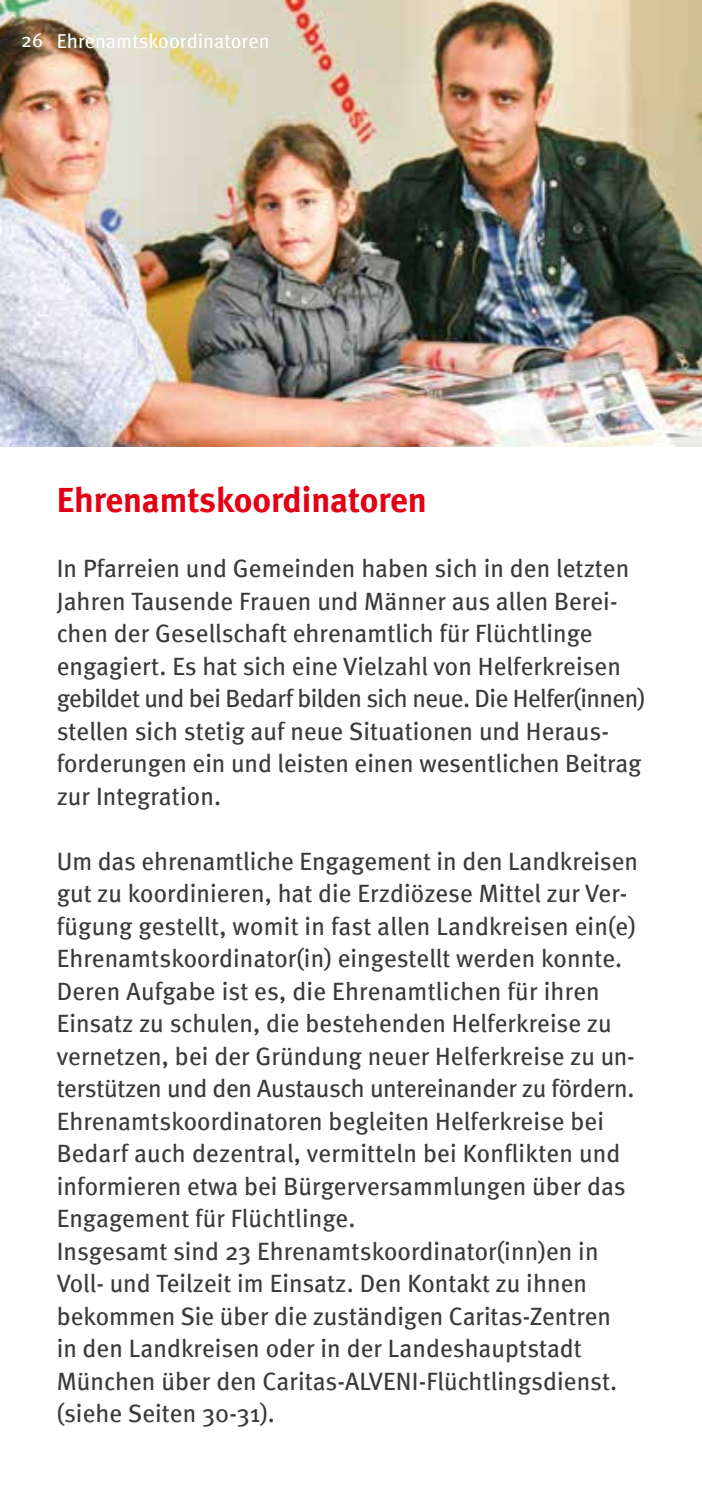
<style>
.page{position:relative;width:702px;height:1489px;background:#fff}
.page>*{position:absolute;margin:0;border:0;box-sizing:border-box;transform-origin:0 0}
.t1{font:700 35px "Meta";color:#e30015}
.t2{font:25px/32.5px "Meta";letter-spacing:.005em;color:#3a3a39}
.t3{font:20px "Meta";letter-spacing:.005em;color:#fff}
</style>
<div class="page">
<img style="left:0;top:0;width:702px;height:447px">
<p class="t3" style="left:21px;top:29px;width:24px">26</p>
<p class="t3" style="left:57px;top:29px;width:214px">Ehrenamtskoordinatoren</p>
<h1 class="t1" style="left:57px;top:479px;width:371px">Ehrenamtskoordinatoren</h1>
<p class="t2" style="left:57px;top:551px;width:590px">In Pfarreien und Gemeinden haben sich in den letzten Jahren Tausende Frauen und Männer aus allen Berei&shy;chen der Gesellschaft ehrenamtlich für Flüchtlinge engagiert. Es hat sich eine Vielzahl von Helferkreisen gebildet und bei Bedarf bilden sich neue. Die Helfer(innen) stellen sich stetig auf neue Situationen und Heraus&shy;forderungen ein und leisten einen wesentlichen Beitrag zur Integration.</p>
<p class="t2" style="left:57px;top:844px;width:582px">Um das ehrenamtliche Engagement in den Landkreisen gut zu koordinieren, hat die Erzdiözese Mittel zur Ver&shy;fügung gestellt, womit in fast allen Landkreisen ein(e)<br>Ehrenamtskoordinator(in) eingestellt werden konnte.<br>Deren Aufgabe ist es, die Ehrenamtlichen für ihren Einsatz zu schulen, die bestehenden Helferkreise zu vernetzen, bei der Gründung neuer Helferkreise zu un&shy;terstützen und den Austausch untereinander zu fördern.<br>Ehrenamtskoordinatoren begleiten Helferkreise bei Bedarf auch dezentral, vermitteln bei Konflikten und informieren etwa bei Bürgerversammlungen über das Engagement für Flüchtlinge.<br>Insgesamt sind 23 Ehrenamtskoordinator(inn)en in Voll- und Teilzeit im Einsatz. Den Kontakt zu ihnen bekommen Sie über die zuständigen Caritas-Zentren<br>in den Landkreisen oder in der Landeshauptstadt München über den Caritas-ALVENI-Flüchtlingsdienst. (siehe Seiten 30-31).</p>
</div>
